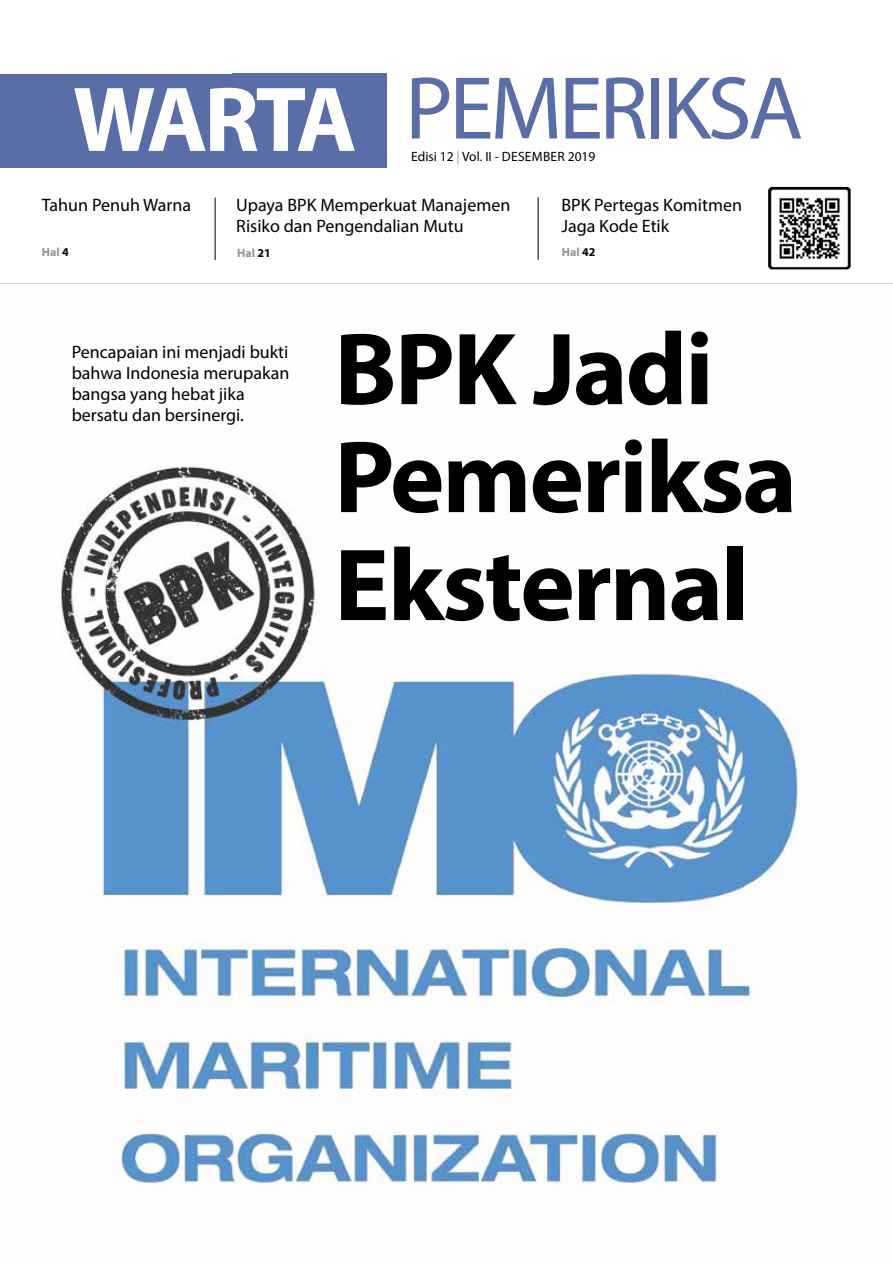
<style>
.page{position:relative;width:893px;height:1263px;background:#fff}
.page>*{position:absolute;margin:0;border:0;box-sizing:border-box;transform-origin:0 0}
.t1{font:700 103.5px/108px "Myriad Pro";letter-spacing:-.02em;color:#000}
.t2{font:90px "Myriad Pro";letter-spacing:-.04em;color:#596da6}
.t3{font:18px/21px "Myriad Pro";color:#000}
.t4{font:13.5px "Myriad Pro";color:#000}
.t5{font:700 12px "Myriad Pro";color:#939598}
.s1{font-weight:700;font-size:93px;color:#fff}
.s2{color:#939598}
.s3{color:#000}
</style>
<div class="page">
<div style="left:0;top:73px;width:387px;height:95px;background:#596da6"></div>
<hr style="left:0;top:284px;width:893px;height:3px;background:#b4b6b8">
<img style="left:0;top:285px;width:893px;height:899px">
<hr style="left:215px;top:198px;width:1px;height:62px;background:#000">
<hr style="left:538px;top:197px;width:1px;height:63px;background:#000">
<img style="left:768px;top:187px;width:83px;height:82px">
<h2 class="t2" style="left:73px;top:53px;width:732px"><span class="s1">WARTA</span> PEMERIKSA</h2>
<p class="t4" style="left:411px;top:148px;width:186px">Edisi 12 <span class="s2">|</span> Vol. II - DESEMBER 2019</p>
<p class="t3" style="left:42px;top:194px;width:151px">Tahun Penuh Warna</p>
<p class="t3" style="left:236px;top:194px;width:276px">Upaya BPK Memperkuat Manajemen<br>Risiko dan Pengendalian Mutu</p>
<p class="t3" style="left:561px;top:194px;width:182px">BPK Pertegas Komitmen<br>Jaga Kode Etik</p>
<p class="t5" style="left:42px;top:244px;width:28px">Hal <span class="s3">4</span></p>
<p class="t5" style="left:237px;top:245px;width:35px">Hal <span class="s3">21</span></p>
<p class="t5" style="left:562px;top:244px;width:35px">Hal <span class="s3">42</span></p>
<p class="t3" style="left:72px;top:341px;width:219px">Pencapaian ini menjadi bukti bahwa Indonesia merupakan bangsa yang hebat jika bersatu dan bersinergi.</p>
<h1 class="t1" style="left:334px;top:312px;width:464px">BPK Jadi<br>Pemeriksa<br>Eksternal</h1>
</div>
